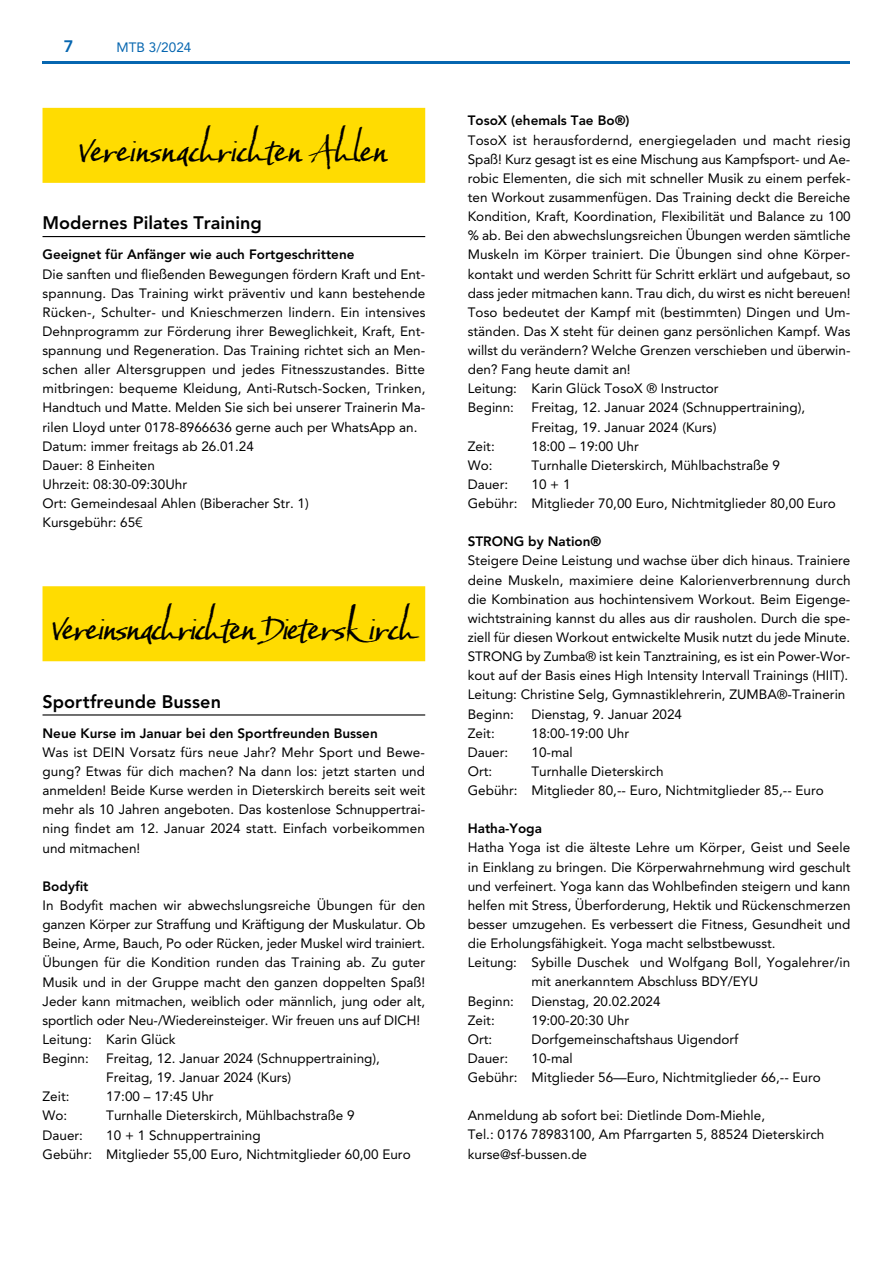
<style>
.page{position:relative;width:893px;height:1263px;background:#fff}
.page>*{position:absolute;margin:0;border:0;box-sizing:border-box;transform-origin:0 0}
.t1{font:37.5px "Baka Too";letter-spacing:-.02em;color:#000}
.t2{font:37.5px "Baka Too";color:#000}
.t3{font:800 18px "Avenir LT Pro";color:#000}
.t4{font:800 16.5px "Avenir LT Pro";color:#0666b0}
.t5{font:13.5px/19.2px "Avenir LT Pro";color:#000}
.t6{font:800 13.5px "Avenir LT Pro";color:#000}
.t7{font:13.5px "Avenir LT Pro";color:#0666b0}
</style>
<div class="page">
<hr style="left:43px;top:62px;width:807px;height:2px;background:#0666b0">
<div style="left:43px;top:108px;width:382px;height:75px;background:#ffdc01"></div>
<hr style="left:43px;top:236px;width:382px;height:1px;background:#000">
<div style="left:43px;top:586px;width:382px;height:75px;background:#ffdc01"></div>
<hr style="left:43px;top:714px;width:382px;height:1px;background:#000">
<p class="t4" style="left:64px;top:36px;width:11px">7</p>
<p class="t7" style="left:117px;top:39px;width:76px">MTB 3/2024</p>
<h1 class="t2" style="left:79px;top:127px;width:311px">Vereinsnachrichten Ahlen</h1>
<h2 class="t3" style="left:43px;top:212px;width:221px">Modernes Pilates Training</h2>
<p class="t6" style="left:43px;top:247px;width:314px">Geeignet für Anfänger wie auch Fortgeschrittene</p>
<p class="t5" style="left:43px;top:264px;width:384px">Die sanften und fließenden Bewegungen fördern Kraft und Ent&shy;spannung. Das Training wirkt präventiv und kann bestehende Rücken-, Schulter- und Knieschmerzen lindern. Ein intensives Dehnprogramm zur Förderung ihrer Beweglichkeit, Kraft, Ent&shy;spannung und Regeneration. Das Training richtet sich an Men&shy;schen aller Altersgruppen und jedes Fitnesszustandes. Bitte mitbringen: bequeme Kleidung, Anti-Rutsch-Socken, Trinken, Handtuch und Matte. Melden Sie sich bei unserer Trainerin Ma&shy;rilen Lloyd unter 0178-8966636 gerne auch per WhatsApp an.<br>Datum: immer freitags ab 26.01.24<br>Dauer: 8 Einheiten<br>Uhrzeit: 08:30-09:30Uhr<br>Ort: Gemeindesaal Ahlen (Biberacher Str. 1)<br>Kursgebühr: 65€</p>
<h1 class="t1" style="left:52px;top:605px;width:366px">Vereinsnachrichten Dietersk irch</h1>
<h2 class="t3" style="left:43px;top:691px;width:180px">Sportfreunde Bussen</h2>
<p class="t6" style="left:43px;top:725px;width:337px">Neue Kurse im Januar bei den Sportfreunden Bussen</p>
<p class="t5" style="left:43px;top:742px;width:384px;text-align:justify">Was ist DEIN Vorsatz fürs neue Jahr? Mehr Sport und Bewe&shy;gung? Etwas für dich machen? Na dann los: jetzt starten und anmelden! Beide Kurse werden in Dieterskirch bereits seit weit mehr als 10 Jahren angeboten. Das kostenlose Schnuppertrai&shy;ning findet am 12. Januar 2024 statt. Einfach vorbeikommen und mitmachen!</p>
<p class="t6" style="left:43px;top:878px;width:47px">Bodyfit</p>
<p class="t5" style="left:43px;top:895px;width:384px">In Bodyfit machen wir abwechslungsreiche Übungen für den ganzen Körper zur Straffung und Kräftigung der Muskulatur. Ob Beine, Arme, Bauch, Po oder Rücken, jeder Muskel wird trainiert.<br>Übungen für die Kondition runden das Training ab. Zu guter Musik und in der Gruppe macht den ganzen doppelten Spaß!<br>Jeder kann mitmachen, weiblich oder männlich, jung oder alt, sportlich oder Neu-/Wiedereinsteiger. Wir freuen uns auf DICH!<br>Leitung: Karin Glück<br>Beginn:</p>
<p class="t5" style="left:106px;top:1049px;width:275px">Freitag, 12. Januar 2024 (Schnuppertraining),<br>Freitag, 19. Januar 2024 (Kurs)</p>
<p class="t5" style="left:43px;top:1087px;width:28px">Zeit:</p>
<p class="t5" style="left:106px;top:1087px;width:109px">17:00 – 17:45 Uhr</p>
<p class="t5" style="left:43px;top:1106px;width:26px">Wo:</p>
<p class="t5" style="left:106px;top:1106px;width:250px">Turnhalle Dieterskirch, Mühlbachstraße 9</p>
<p class="t5" style="left:43px;top:1125px;width:42px">Dauer:</p>
<p class="t5" style="left:43px;top:1125px;width:370px;text-indent:64px">10 + 1 Schnuppertraining<br>Gebühr: Mitglieder 55,00 Euro, Nichtmitglieder 60,00 Euro</p>
<p class="t6" style="left:468px;top:113px;width:163px">TosoX (ehemals Tae Bo®)</p>
<p class="t5" style="left:468px;top:130px;width:384px">TosoX ist herausfordernd, energiegeladen und macht riesig Spaß! Kurz gesagt ist es eine Mischung aus Kampfsport- und Ae&shy;robic Elementen, die sich mit schneller Musik zu einem perfek&shy;ten Workout zusammenfügen. Das Training deckt die Bereiche Kondition, Kraft, Koordination, Flexibilität und Balance zu 100 % ab. Bei den abwechslungsreichen Übungen werden sämtliche Muskeln im Körper trainiert. Die Übungen sind ohne Körper&shy;kontakt und werden Schritt für Schritt erklärt und aufgebaut, so dass jeder mitmachen kann. Trau dich, du wirst es nicht bereuen!<br>Toso bedeutet der Kampf mit (bestimmten) Dingen und Um&shy;ständen. Das X steht für deinen ganz persönlichen Kampf. Was willst du verändern? Welche Grenzen verschieben und überwin&shy;den? Fang heute damit an!<br>Leitung: Karin Glück TosoX ® Instructor<br>Beginn:</p>
<p class="t5" style="left:531px;top:398px;width:275px">Freitag, 12. Januar 2024 (Schnuppertraining),<br>Freitag, 19. Januar 2024 (Kurs)</p>
<p class="t5" style="left:468px;top:436px;width:28px">Zeit:</p>
<p class="t5" style="left:531px;top:436px;width:109px">18:00 – 19:00 Uhr</p>
<p class="t5" style="left:468px;top:455px;width:26px">Wo:</p>
<p class="t5" style="left:531px;top:455px;width:250px">Turnhalle Dieterskirch, Mühlbachstraße 9</p>
<p class="t5" style="left:468px;top:475px;width:42px">Dauer:</p>
<p class="t5" style="left:468px;top:475px;width:370px;text-indent:64px">10 + 1<br>Gebühr: Mitglieder 70,00 Euro, Nichtmitglieder 80,00 Euro</p>
<p class="t6" style="left:468px;top:534px;width:135px">STRONG by Nation®</p>
<p class="t5" style="left:468px;top:551px;width:384px">Steigere Deine Leistung und wachse über dich hinaus. Trainiere deine Muskeln, maximiere deine Kalorienverbrennung durch die Kombination aus hochintensivem Workout. Beim Eigenge&shy;wichtstraining kannst du alles aus dir rausholen. Durch die spe&shy;ziell für diesen Workout entwickelte Musik nutzt du jede Minute.<br>STRONG by Zumba® ist kein Tanztraining, es ist ein Power-Wor&shy;kout auf der Basis eines High Intensity Intervall Trainings (HIIT).<br>Leitung: Christine Selg, Gymnastiklehrerin, ZUMBA®-Trainerin Beginn:</p>
<p class="t5" style="left:531px;top:704px;width:152px">Dienstag, 9. Januar 2024</p>
<p class="t5" style="left:468px;top:723px;width:28px">Zeit:</p>
<p class="t5" style="left:531px;top:723px;width:99px">18:00-19:00 Uhr</p>
<p class="t5" style="left:468px;top:742px;width:42px">Dauer:</p>
<p class="t5" style="left:531px;top:742px;width:43px">10-mal</p>
<p class="t5" style="left:468px;top:761px;width:26px">Ort:</p>
<p class="t5" style="left:468px;top:761px;width:358px;text-indent:64px">Turnhalle Dieterskirch<br>Gebühr: Mitglieder 80,-- Euro, Nichtmitglieder 85,-- Euro</p>
<p class="t6" style="left:468px;top:821px;width:76px">Hatha-Yoga</p>
<p class="t5" style="left:468px;top:838px;width:384px">Hatha Yoga ist die älteste Lehre um Körper, Geist und Seele</p>
<p class="t5" style="left:468px;top:857px;width:384px">in Einklang zu bringen. Die Körperwahrnehmung wird geschult</p>
<p class="t5" style="left:468px;top:876px;width:384px">und verfeinert. Yoga kann das Wohlbefinden steigern und kann</p>
<p class="t5" style="left:468px;top:895px;width:384px">helfen mit Stress, Überforderung, Hektik und Rückenschmerzen</p>
<p class="t5" style="left:468px;top:914px;width:384px">besser umzugehen. Es verbessert die Fitness, Gesundheit und</p>
<p class="t5" style="left:468px;top:934px;width:309px">die Erholungsfähigkeit. Yoga macht selbstbewusst.</p>
<p class="t5" style="left:468px;top:953px;width:384px">Leitung: Sybille Duschek und Wolfgang Boll, Yogalehrer/in</p>
<p class="t5" style="left:531px;top:972px;width:228px">mit anerkanntem Abschluss BDY/EYU</p>
<p class="t5" style="left:468px;top:991px;width:48px">Beginn:</p>
<p class="t5" style="left:531px;top:991px;width:131px">Dienstag, 20.02.2024</p>
<p class="t5" style="left:468px;top:1010px;width:28px">Zeit:</p>
<p class="t5" style="left:531px;top:1010px;width:99px">19:00-20:30 Uhr</p>
<p class="t5" style="left:468px;top:1029px;width:26px">Ort:</p>
<p class="t5" style="left:531px;top:1029px;width:208px">Dorfgemeinschaftshaus Uigendorf</p>
<p class="t5" style="left:468px;top:1048px;width:42px">Dauer:</p>
<p class="t5" style="left:468px;top:1048px;width:355px;text-indent:64px">10-mal<br>Gebühr: Mitglieder 56—Euro, Nichtmitglieder 66,-- Euro</p>
<p class="t5" style="left:468px;top:1106px;width:358px">Anmeldung ab sofort bei: Dietlinde Dom-Miehle,<br>Tel.: 0176 78983100, Am Pfarrgarten 5, 88524 Dieterskirch kurse@sf-bussen.de</p>
</div>
